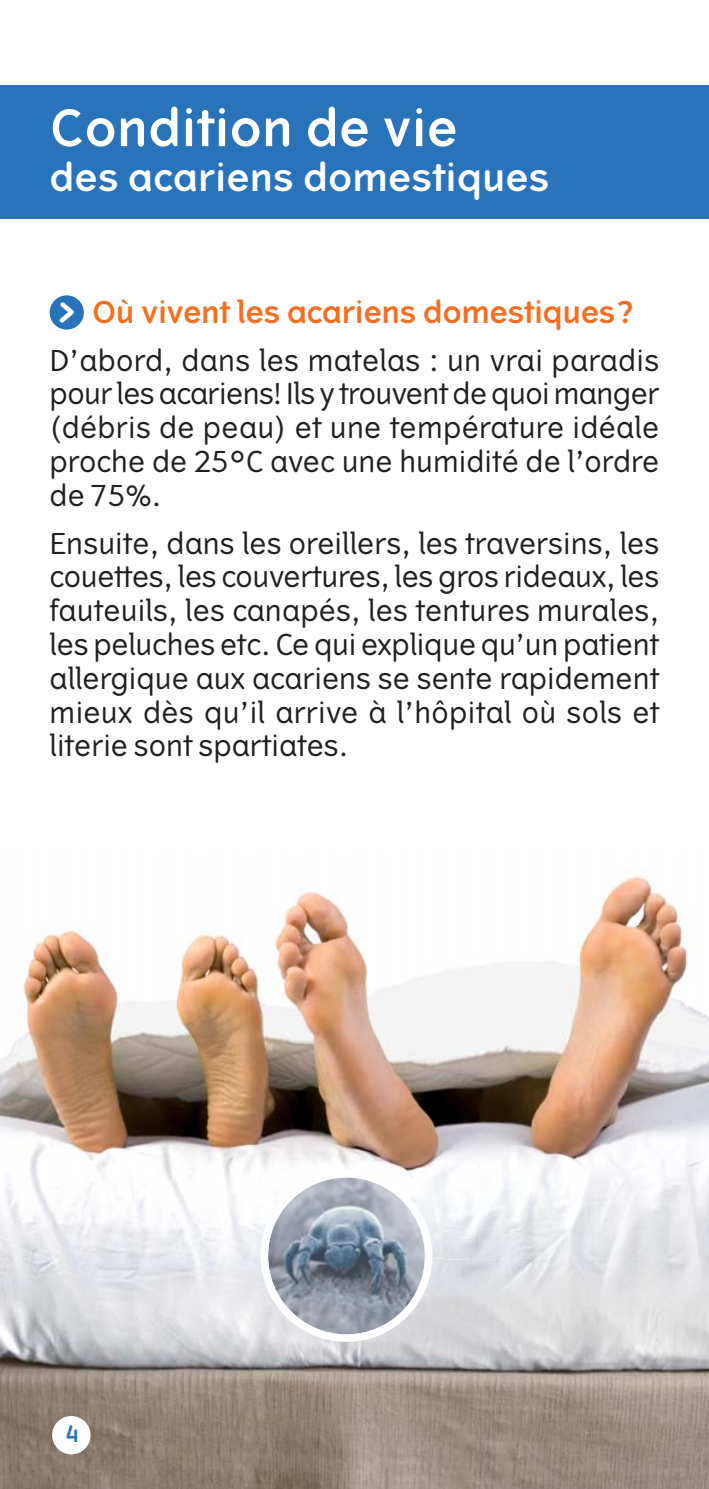
<style>
.page{position:relative;width:709px;height:1489px;background:#fff}
.page>*{position:absolute;margin:0;border:0;box-sizing:border-box;transform-origin:0 0}
.t1{font:600 50px "Vertigo";color:#fff}
.t2{font:600 37.5px "Vertigo";color:#fff}
.t3{font:600 30px "Vertigo";letter-spacing:-.015em;color:#f36f21}
.t4{font:28.75px/33.8px "Vertigo";color:#231f20;text-align:justify}
.t5{font:600 22.5px "Vertigo";color:#2873ba}
</style>
<div class="page">
<img style="left:0;top:876px;width:709px;height:612px">
<div style="left:52px;top:1415px;width:39px;height:39px;background:#fff;border-radius:50%"></div>
<div style="left:0;top:85px;width:709px;height:133px;background:#2873ba"></div>
<svg style="left:260px;top:1169px;width:172px;height:172px"></svg>
<svg style="left:50px;top:295px;width:34px;height:34px"></svg>
<h1 class="t1" style="left:50px;top:107px;width:410px">Condition de vie</h1>
<h2 class="t2" style="left:50px;top:161px;width:501px">des acariens domestiques</h2>
<p class="t3" style="left:92px;top:299px;width:544px">Où vivent les acariens domestiques?</p>
<p class="t4" style="left:50px;top:346px;width:611px">D’abord, dans les matelas : un vrai paradis pour les acariens! Ils y trouvent de quoi manger (débris de peau) et une température idéale proche de 25°C avec une humidité de l’ordre de 75%.</p>
<p class="t4" style="left:50px;top:529px;width:611px">Ensuite, dans les oreillers, les traversins, les couettes, les couvertures, les gros rideaux, les fauteuils, les canapés, les tentures murales, les peluches etc. Ce qui explique qu’un patient allergique aux acariens se sente rapidement mieux dès qu’il arrive à l’hôpital où sols et literie sont spartiates.</p>
<p class="t5" style="left:65px;top:1423px;width:15px">4</p>
</div>
